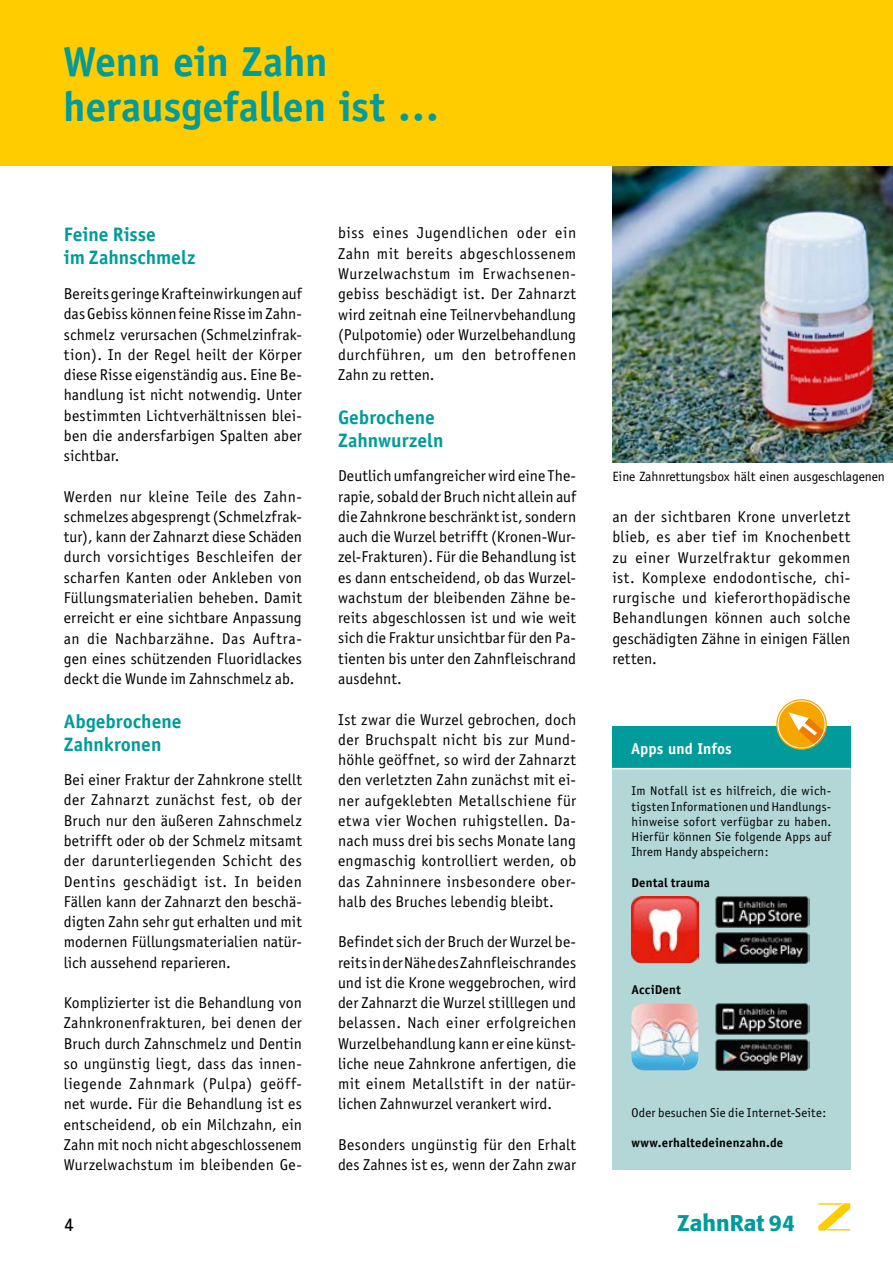
<style>
.page{position:relative;width:893px;height:1263px;background:#fff}
.page>*{position:absolute;margin:0;border:0;box-sizing:border-box;transform-origin:0 0}
.t1{font:700 42px/45px "Officina Sans";letter-spacing:-.005em;color:#009b9a}
.t2{font:500 22.5px "Formata";color:#009b9a}
.t3{font:700 19.5px/23.4px "Officina Sans";color:#009b9a}
.t4{font:18px "Univers";color:#000}
.t5{font:15.75px/20.2px "Officina Sans";letter-spacing:.01em;color:#000;text-align:justify}
.t6{font:700 15.75px "Officina Sans";letter-spacing:.005em;color:#fff}
.t7{font:13.5px "Officina Sans";color:#000}
.t8{font:12.75px/15.3px "Officina Sans";letter-spacing:.015em;color:#000;text-align:justify}
.t9{font:700 12.75px "Officina Sans";letter-spacing:.015em;color:#000}
</style>
<div class="page">
<img style="left:612px;top:166px;width:281px;height:296px">
<div style="left:0;top:0;width:893px;height:166px;background:#fc0"></div>
<svg style="left:818px;top:1203px;width:32px;height:27px"></svg>
<div style="left:612px;top:726px;width:238px;height:43px;background:#009b9a"></div>
<div style="left:612px;top:769px;width:238px;height:400px;background:#b3d7d7"></div>
<hr style="left:612px;top:768px;width:238px;height:1px;background:#fff">
<svg style="left:776px;top:699px;width:51px;height:51px"></svg>
<div style="left:778px;top:701px;width:47px;height:47px;border:1px solid #fff;border-radius:50%"></div>
<svg style="left:788px;top:712px;width:37px;height:33px"></svg>
<img style="left:631px;top:896px;width:67px;height:67px">
<img style="left:715px;top:896px;width:94px;height:68px">
<img style="left:715px;top:1003px;width:94px;height:68px">
<img style="left:631px;top:1003px;width:67px;height:67px">
<h1 class="t1" style="left:63px;top:38px;width:378px">Wenn ein Zahn herausgefallen ist …</h1>
<p class="t3" style="left:64px;top:222px;width:133px">Feine Risse<br>im Zahnschmelz</p>
<p class="t5" style="left:64px;top:284px;width:240px">Bereits geringe Krafteinwirkungen auf das Gebiss können feine Risse im Zahn&shy;schmelz verursachen (Schmelzinfrak&shy;tion). In der Regel heilt der Körper diese Risse eigenständig aus. Eine Be&shy;handlung ist nicht notwendig. Unter bestimmten Lichtverhältnissen blei&shy;ben die andersfarbigen Spalten aber sichtbar.</p>
<p class="t5" style="left:64px;top:486px;width:240px">Werden nur kleine Teile des Zahn&shy;schmelzes abgesprengt (Schmelzfrak&shy;tur), kann der Zahnarzt diese Schäden durch vorsichtiges Beschleifen der scharfen Kanten oder Ankleben von Füllungsmaterialien beheben. Damit erreicht er eine sichtbare Anpassung an die Nachbarzähne. Das Auftra&shy;gen eines schützenden Fluoridlackes deckt die Wunde im Zahnschmelz ab.</p>
<p class="t3" style="left:64px;top:709px;width:119px">Abgebrochene<br>Zahnkronen</p>
<p class="t5" style="left:64px;top:770px;width:240px">Bei einer Fraktur der Zahnkrone stellt der Zahnarzt zunächst fest, ob der Bruch nur den äußeren Zahnschmelz betrifft oder ob der Schmelz mitsamt der darunterliegenden Schicht des Dentins geschädigt ist. In beiden Fällen kann der Zahnarzt den beschä&shy;digten Zahn sehr gut erhalten und mit modernen Füllungsmaterialien natür&shy;lich aussehend reparieren.</p>
<p class="t5" style="left:64px;top:992px;width:240px">Komplizierter ist die Behandlung von Zahnkronenfrakturen, bei denen der Bruch durch Zahnschmelz und Dentin so ungünstig liegt, dass das innen&shy;liegende Zahnmark (Pulpa) geöff&shy;net wurde. Für die Behandlung ist es entscheidend, ob ein Milchzahn, ein Zahn mit noch nicht abgeschlossenem Wurzelwachstum im bleibenden Ge-</p>
<p class="t5" style="left:338px;top:223px;width:240px">biss eines Jugendlichen oder ein Zahn mit bereits abgeschlossenem Wurzelwachstum im Erwachsenen&shy;gebiss beschädigt ist. Der Zahnarzt wird zeitnah eine Teilnervbehandlung (Pulpotomie) oder Wurzelbehandlung durchführen, um den betroffenen Zahn zu retten.</p>
<p class="t3" style="left:338px;top:405px;width:107px">Gebrochene<br>Zahnwurzeln</p>
<p class="t5" style="left:338px;top:466px;width:240px">Deutlich umfangreicher wird eine The&shy;rapie, sobald der Bruch nicht allein auf die Zahnkrone beschränkt ist, sondern auch die Wurzel betrifft (Kronen-Wur&shy;zel-Frakturen). Für die Behandlung ist es dann entscheidend, ob das Wurzel&shy;wachstum der bleibenden Zähne be&shy;reits abgeschlossen ist und wie weit sich die Fraktur unsichtbar für den Pa&shy;tienten bis unter den Zahnfleischrand ausdehnt.</p>
<p class="t5" style="left:338px;top:709px;width:240px">Ist zwar die Wurzel gebrochen, doch der Bruchspalt nicht bis zur Mund&shy;höhle geöffnet, so wird der Zahnarzt den verletzten Zahn zunächst mit ei&shy;ner aufgeklebten Metallschiene für etwa vier Wochen ruhigstellen. Da&shy;nach muss drei bis sechs Monate lang engmaschig kontrolliert werden, ob das Zahninnere insbesondere ober&shy;halb des Bruches lebendig bleibt.</p>
<p class="t5" style="left:338px;top:932px;width:240px">Befindet sich der Bruch der Wurzel be&shy;reits in der Nähe des Zahnfleischrandes und ist die Krone weggebrochen, wird der Zahnarzt die Wurzel stilllegen und belassen. Nach einer erfolgreichen Wurzelbehandlung kann er eine künst&shy;liche neue Zahnkrone anfertigen, die mit einem Metallstift in der natür&shy;lichen Zahnwurzel verankert wird.</p>
<p class="t5" style="left:338px;top:1134px;width:240px">Besonders ungünstig für den Erhalt des Zahnes ist es, wenn der Zahn zwar</p>
<p class="t7" style="left:612px;top:469px;width:274px">Eine Zahnrettungsbox hält einen ausgeschlagenen</p>
<p class="t5" style="left:612px;top:507px;width:240px">an der sichtbaren Krone unverletzt blieb, es aber tief im Knochenbett zu einer Wurzelfraktur gekommen ist. Komplexe endodontische, chi&shy;rurgische und kieferorthopädische Behandlungen können auch solche geschädigten Zähne in einigen Fällen retten.</p>
<p class="t6" style="left:631px;top:738px;width:102px">Apps und Infos</p>
<p class="t8" style="left:631px;top:783px;width:201px">Im Notfall ist es hilfreich, die wich&shy;tigsten Informationen und Handlungs&shy;hinweise sofort verfügbar zu haben.<br>Hierfür können Sie folgende Apps auf Ihrem Handy abspeichern:</p>
<p class="t9" style="left:631px;top:875px;width:80px">Dental trauma</p>
<p class="t9" style="left:631px;top:982px;width:51px">AcciDent</p>
<p class="t8" style="left:631px;top:1104px;width:196px">Oder besuchen Sie die Internet-Seite:</p>
<p class="t9" style="left:631px;top:1135px;width:153px">www.erhaltedeinenzahn.de</p>
<p class="t4" style="left:64px;top:1213px;width:12px">4</p>
<h2 class="t2" style="left:677px;top:1209px;width:119px">ZahnRat 94</h2>
</div>
